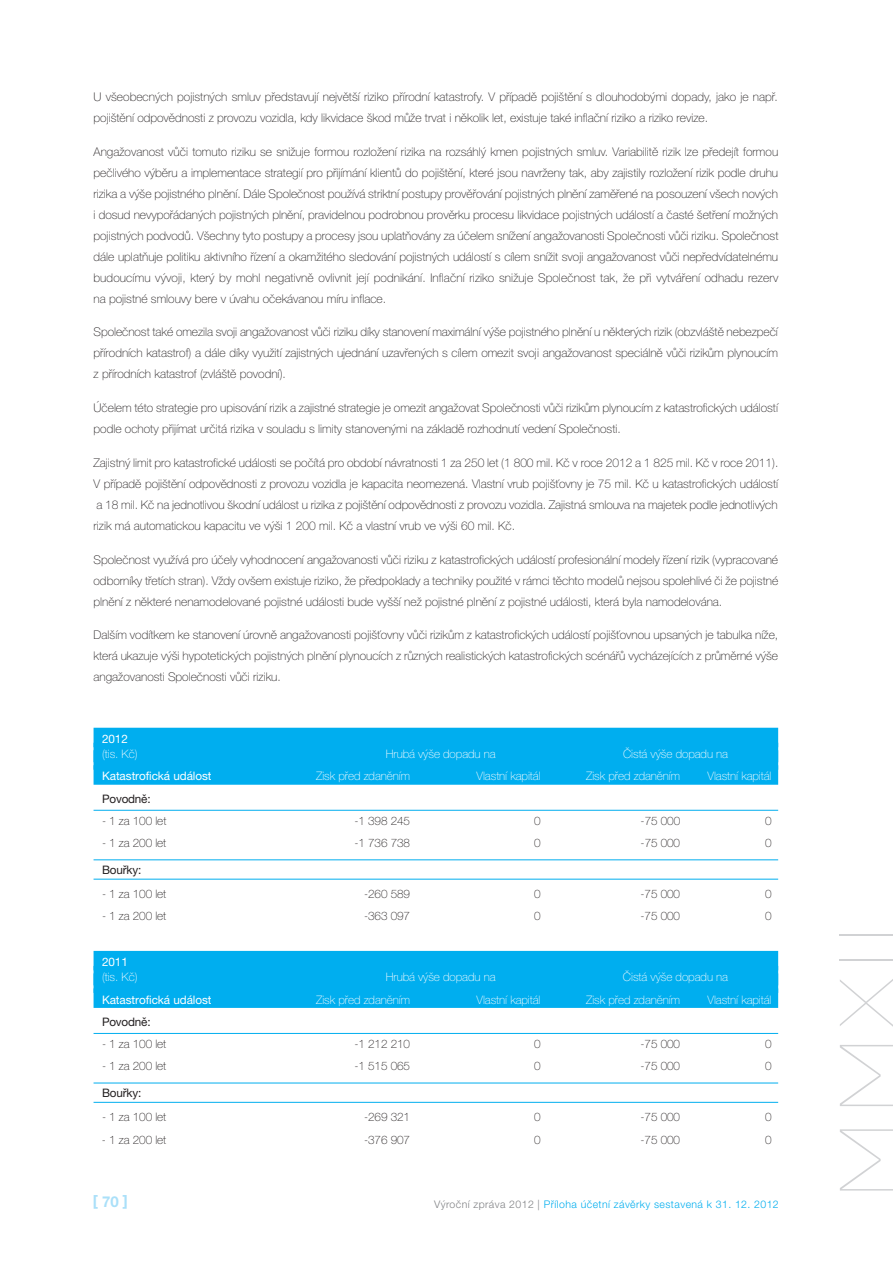
<style>
.page{position:relative;width:893px;height:1263px;background:#fff}
.page>*{position:absolute;margin:0;border:0;box-sizing:border-box;transform-origin:0 0}
.t1{font:700 15px "Helvetica Neue LT Pro";color:#aae0f9}
.t2{font:100 12px/21px "Helvetica Neue LT Pro";color:#231f20;text-align:justify}
.t3{font:100 11.7px "Helvetica Neue LT Pro";letter-spacing:-.005em;color:#fff}
.t4{font:100 11.7px "Helvetica Neue LT Pro";letter-spacing:-.005em;color:#231f20}
.t5{font:11.7px "Helvetica Neue LT Pro";letter-spacing:-.005em;color:#fff}
.t6{font:11.7px "Helvetica Neue LT Pro";letter-spacing:-.015em;color:#231f20}
.t7{font:300 10.5px "Helvetica Neue LT Pro";letter-spacing:.04em;color:#00aeef}
.s1{color:#808285}
</style>
<div class="page">
<svg style="left:840px;top:1045px;width:53px;height:61px"></svg>
<svg style="left:840px;top:1129px;width:53px;height:61px"></svg>
<svg style="left:840px;top:979px;width:53px;height:48px"></svg>
<hr style="left:840px;top:959px;width:53px;height:2px;background:#d1d2d4">
<hr style="left:840px;top:934px;width:53px;height:2px;background:#d1d2d4">
<div style="left:94px;top:728px;width:684px;height:19px;background:#00aeef"></div>
<div style="left:94px;top:743px;width:684px;height:19px;background:#00aeef"></div>
<div style="left:94px;top:750px;width:684px;height:20px;background:#00aeef"></div>
<div style="left:94px;top:765px;width:684px;height:20px;background:#00aeef"></div>
<hr style="left:94px;top:810px;width:684px;height:1px;background:#00aeef">
<hr style="left:94px;top:859px;width:684px;height:1px;background:#00aeef">
<hr style="left:94px;top:879px;width:684px;height:1px;background:#00aeef">
<div style="left:94px;top:951px;width:684px;height:19px;background:#00aeef"></div>
<div style="left:94px;top:966px;width:684px;height:19px;background:#00aeef"></div>
<div style="left:94px;top:973px;width:684px;height:20px;background:#00aeef"></div>
<div style="left:94px;top:988px;width:684px;height:20px;background:#00aeef"></div>
<hr style="left:94px;top:1033px;width:684px;height:1px;background:#00aeef">
<hr style="left:94px;top:1083px;width:684px;height:1px;background:#00aeef">
<hr style="left:94px;top:1102px;width:684px;height:1px;background:#00aeef">
<p class="t2" style="left:94px;top:86px;width:686px">U všeobecných pojistných smluv představují největší riziko přírodní katastrofy. V případě pojištění s dlouhodobými dopady, jako je např. pojištění odpovědnosti z provozu vozidla, kdy likvidace škod může trvat i několik let, existuje také inflační riziko a riziko revize.</p>
<p class="t2" style="left:94px;top:141px;width:686px">Angažovanost vůči tomuto riziku se snižuje formou rozložení rizika na rozsáhlý kmen pojistných smluv. Variabilitě rizik lze předejít formou pečlivého výběru a implementace strategií pro přijímání klientů do pojištění, které jsou navrženy tak, aby zajistily rozložení rizik podle druhu rizika a výše pojistného plnění. Dále Společnost používá striktní postupy prověřování pojistných plnění zaměřené na posouzení všech nových i dosud nevypořádaných pojistných plnění, pravidelnou podrobnou prověrku procesu likvidace pojistných událostí a časté šetření možných pojistných podvodů. Všechny tyto postupy a procesy jsou uplatňovány za účelem snížení angažovanosti Společnosti vůči riziku. Společnost dále uplatňuje politiku aktivního řízení a okamžitého sledování pojistných událostí s cílem snížit svoji angažovanost vůči nepředvídatelnému budoucímu vývoji, který by mohl negativně ovlivnit její podnikání. Inflační riziko snižuje Společnost tak, že při vytváření odhadu rezerv na pojistné smlouvy bere v úvahu očekávanou míru inflace.</p>
<p class="t2" style="left:94px;top:322px;width:686px">Společnost také omezila svoji angažovanost vůči riziku díky stanovení maximální výše pojistného plnění u některých rizik (obzvláště nebezpečí přírodních katastrof) a dále díky využití zajistných ujednání uzavřených s cílem omezit svoji angažovanost speciálně vůči rizikům plynoucím z přírodních katastrof (zvláště povodní).</p>
<p class="t2" style="left:94px;top:397px;width:686px">Účelem této strategie pro upisování rizik a zajistné strategie je omezit angažovat Společnosti vůči rizikům plynoucím z katastrofických událostí podle ochoty přijímat určitá rizika v souladu s limity stanovenými na základě rozhodnutí vedení Společnosti.</p>
<p class="t2" style="left:94px;top:452px;width:686px">Zajistný limit pro katastrofické události se počítá pro období návratnosti 1 za 250 let (1 800 mil. Kč v roce 2012 a 1 825 mil. Kč v roce 2011).<br>V případě pojištění odpovědnosti z provozu vozidla je kapacita neomezená. Vlastní vrub pojišťovny je 75 mil. Kč u katastrofických událostí a 18 mil. Kč na jednotlivou škodní událost u rizika z pojištění odpovědnosti z provozu vozidla. Zajistná smlouva na majetek podle jednotlivých rizik má automatickou kapacitu ve výši 1 200 mil. Kč a vlastní vrub ve výši 60 mil. Kč.</p>
<p class="t2" style="left:94px;top:549px;width:686px">Společnost využívá pro účely vyhodnocení angažovanosti vůči riziku z katastrofických událostí profesionální modely řízení rizik (vypracované odborníky třetích stran). Vždy ovšem existuje riziko, že předpoklady a techniky použité v rámci těchto modelů nejsou spolehlivé či že pojistné plnění z některé nenamodelované pojistné události bude vyšší než pojistné plnění z pojistné události, která byla namodelována.</p>
<p class="t2" style="left:94px;top:625px;width:686px">Dalším vodítkem ke stanovení úrovně angažovanosti pojišťovny vůči rizikům z katastrofických událostí pojišťovnou upsaných je tabulka níže, která ukazuje výši hypotetických pojistných plnění plynoucích z různých realistických katastrofických scénářů vycházejících z průměrné výše angažovanosti Společnosti vůči riziku.</p>
<p class="t5" style="left:102px;top:732px;width:27px">2012</p>
<p class="t3" style="left:102px;top:747px;width:37px">(tis. Kč)</p>
<p class="t3" style="left:386px;top:747px;width:111px">Hrubá výše dopadu na</p>
<p class="t3" style="left:623px;top:747px;width:107px">Čistá výše dopadu na</p>
<p class="t5" style="left:102px;top:769px;width:111px">Katastrofická událost</p>
<p class="t3" style="left:316px;top:770px;width:95px">Zisk před zdaněním</p>
<p class="t3" style="left:477px;top:770px;width:66px">Vlastní kapitál</p>
<p class="t3" style="left:586px;top:770px;width:95px">Zisk před zdaněním</p>
<p class="t3" style="left:708px;top:770px;width:66px">Vlastní kapitál</p>
<p class="t6" style="left:102px;top:791px;width:50px">Povodně:</p>
<p class="t4" style="left:102px;top:814px;width:66px">- 1 za 100 let</p>
<p class="t4" style="left:354px;top:814px;width:57px">-1 398 245</p>
<p class="t4" style="left:534px;top:814px;width:8px">0</p>
<p class="t4" style="left:641px;top:814px;width:41px">-75 000</p>
<p class="t4" style="left:765px;top:814px;width:8px">0</p>
<p class="t4" style="left:102px;top:836px;width:66px">- 1 za 200 let</p>
<p class="t4" style="left:354px;top:836px;width:57px">-1 736 738</p>
<p class="t4" style="left:534px;top:836px;width:8px">0</p>
<p class="t4" style="left:641px;top:836px;width:41px">-75 000</p>
<p class="t4" style="left:765px;top:836px;width:8px">0</p>
<p class="t6" style="left:102px;top:863px;width:41px">Bouřky:</p>
<p class="t4" style="left:102px;top:887px;width:66px">- 1 za 100 let</p>
<p class="t4" style="left:364px;top:887px;width:47px">-260 589</p>
<p class="t4" style="left:534px;top:887px;width:8px">0</p>
<p class="t4" style="left:641px;top:887px;width:41px">-75 000</p>
<p class="t4" style="left:765px;top:887px;width:8px">0</p>
<p class="t4" style="left:102px;top:909px;width:66px">- 1 za 200 let</p>
<p class="t4" style="left:364px;top:909px;width:47px">-363 097</p>
<p class="t4" style="left:534px;top:909px;width:8px">0</p>
<p class="t4" style="left:641px;top:909px;width:41px">-75 000</p>
<p class="t4" style="left:765px;top:909px;width:8px">0</p>
<p class="t5" style="left:102px;top:955px;width:27px">2011</p>
<p class="t3" style="left:102px;top:970px;width:37px">(tis. Kč)</p>
<p class="t3" style="left:386px;top:970px;width:111px">Hrubá výše dopadu na</p>
<p class="t3" style="left:623px;top:970px;width:107px">Čistá výše dopadu na</p>
<p class="t5" style="left:102px;top:992px;width:111px">Katastrofická událost</p>
<p class="t3" style="left:316px;top:993px;width:95px">Zisk před zdaněním</p>
<p class="t3" style="left:477px;top:993px;width:66px">Vlastní kapitál</p>
<p class="t3" style="left:586px;top:993px;width:95px">Zisk před zdaněním</p>
<p class="t3" style="left:707px;top:993px;width:66px">Vlastní kapitál</p>
<p class="t6" style="left:102px;top:1015px;width:50px">Povodně:</p>
<p class="t4" style="left:102px;top:1037px;width:66px">- 1 za 100 let</p>
<p class="t4" style="left:354px;top:1037px;width:57px">-1 212 210</p>
<p class="t4" style="left:534px;top:1037px;width:8px">0</p>
<p class="t4" style="left:641px;top:1037px;width:41px">-75 000</p>
<p class="t4" style="left:765px;top:1037px;width:8px">0</p>
<p class="t4" style="left:102px;top:1059px;width:66px">- 1 za 200 let</p>
<p class="t4" style="left:354px;top:1059px;width:57px">-1 515 065</p>
<p class="t4" style="left:534px;top:1059px;width:8px">0</p>
<p class="t4" style="left:641px;top:1059px;width:41px">-75 000</p>
<p class="t4" style="left:765px;top:1059px;width:8px">0</p>
<p class="t6" style="left:102px;top:1086px;width:41px">Bouřky:</p>
<p class="t4" style="left:102px;top:1110px;width:66px">- 1 za 100 let</p>
<p class="t4" style="left:364px;top:1110px;width:47px">-269 321</p>
<p class="t4" style="left:534px;top:1110px;width:8px">0</p>
<p class="t4" style="left:641px;top:1110px;width:41px">-75 000</p>
<p class="t4" style="left:765px;top:1110px;width:8px">0</p>
<p class="t4" style="left:102px;top:1133px;width:66px">- 1 za 200 let</p>
<p class="t4" style="left:364px;top:1133px;width:47px">-376 907</p>
<p class="t4" style="left:534px;top:1133px;width:8px">0</p>
<p class="t4" style="left:640px;top:1133px;width:41px">-75 000</p>
<p class="t4" style="left:765px;top:1133px;width:8px">0</p>
<p class="t1" style="left:93px;top:1191px;width:37px">[ 70 ]</p>
<p class="t7" style="left:434px;top:1198px;width:346px"><span class="s1">Výroční zpráva 2012 |</span> Příloha účetní závěrky sestavená k 31. 12. 2012</p>
</div>
